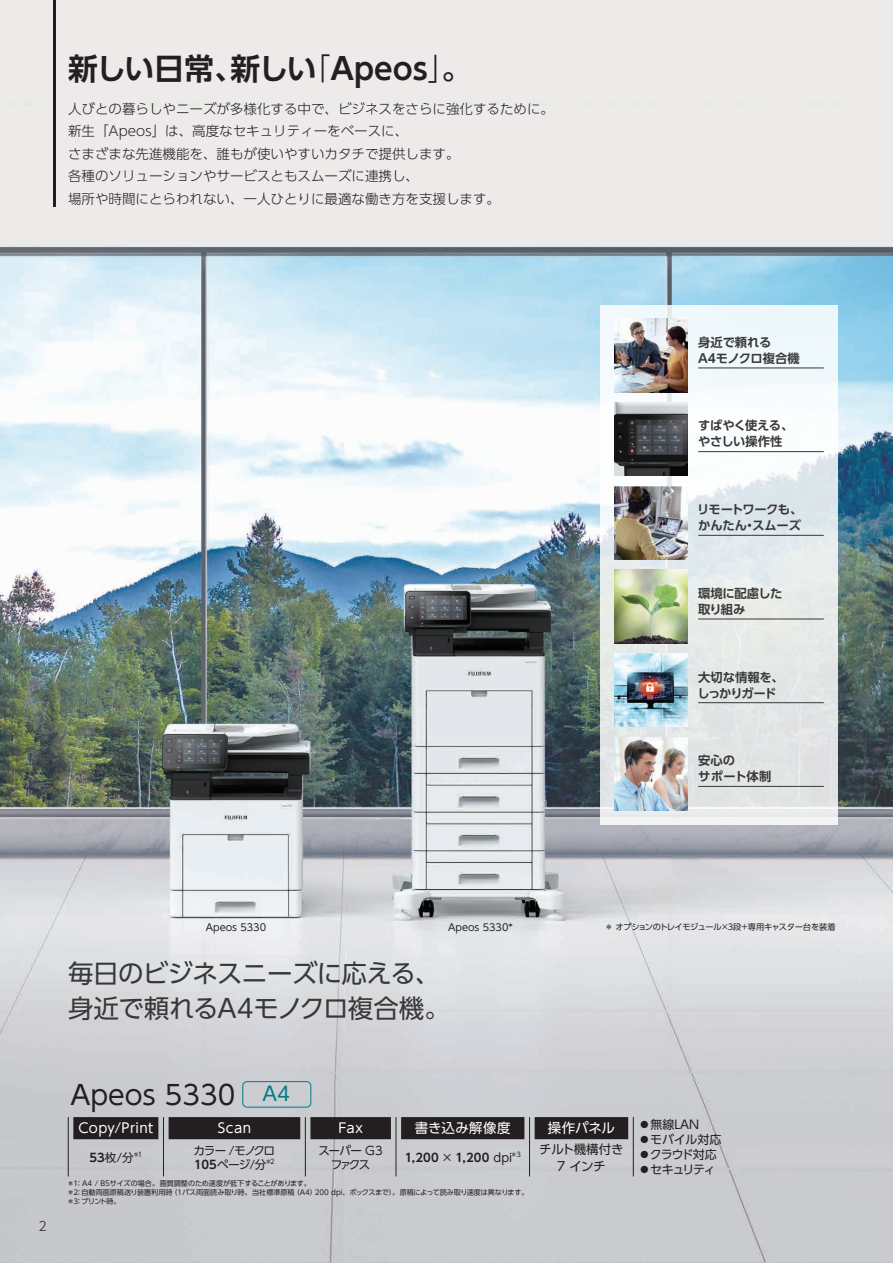
<style>
.page{position:relative;width:893px;height:1263px;background:#fff}
.page>*{position:absolute;margin:0;border:0;box-sizing:border-box;transform-origin:0 0}
.t1{font:700 30px "UD Shin Go Pr 6 N De";letter-spacing:-.005em;color:#231f20}
.t2{font:26.7px "UD Shin Go Pr 6 N";color:#231f20}
.t3{font:25.5px/34.5px "UD Shin Go Pr 6 N";letter-spacing:-.02em;color:#383839}
.t4{font:19.5px "UD Shin Go Pr 6 N";color:#007a8a}
.t5{font:300 13.5px/22.5px "UD Shin Go Pr 6 N";color:#231f20}
.t6{font:13.5px "UD Shin Go Pr 6 N";letter-spacing:.025em;color:#fff}
.t7{font:300 12.75px "UD Shin Go Pr 6 N";color:#231f20}
.t8{font:12.6px/16.4px "UD Shin Go Pr 6 N";letter-spacing:-.04em;color:#231f20;text-align:center}
.t9{font:700 12.3px/16px "UD Shin Go Pr 6 N De";letter-spacing:-.015em;color:#383839}
.t10{font:700 12.3px/16px "UD Shin Go Pr 6 N De";letter-spacing:.005em;color:#383839}
.t11{font:12px/15px "UD Shin Go Pr 6 N";letter-spacing:-.03em;color:#231f20}
.t12{font:11.55px/14.2px "UD Shin Go Pr 6 N";letter-spacing:-.115em;color:#231f20}
.t13{font:700 11.55px "UD Shin Go Pr 6 N De";letter-spacing:.02em;color:#231f20}
.t14{font:9.75px "UD Shin Go Pr 6 N";color:#231f20}
.t15{font:8.25px "UD Shin Go Pr 6 N";letter-spacing:-.04em;color:#231f20}
.t16{font:7.05px/9px "UD Shin Go Pr 6 N";letter-spacing:-.005em;color:#231f20}
.t17{font:6.75px "UD Shin Go Pr 6 N";color:#231f20}
.s1{font-family:"UD Shin Go Pr 6 N";font-weight:300}
.s2{font-family:"UD Shin Go Pr 6 N";font-weight:400}
.s3{font-family:"UD Shin Go Pr 6 N De";font-weight:700}
</style>
<div class="page">
<img style="left:0;top:0;width:893px;height:1263px">
<svg style="left:601px;top:305px;width:237px;height:520px"></svg>
<hr style="left:698px;top:451px;width:126px;height:1px;background:#383839">
<hr style="left:698px;top:535px;width:126px;height:1px;background:#383839">
<hr style="left:698px;top:702px;width:126px;height:1px;background:#383839">
<hr style="left:698px;top:786px;width:126px;height:1px;background:#383839">
<img style="left:614px;top:486px;width:74px;height:74px">
<svg style="left:68px;top:1117px;width:566px;height:59px;background:#8f8f92"></svg>
<hr style="left:53px;top:0;width:2px;height:207px;background:#231f20">
<hr style="left:698px;top:368px;width:126px;height:1px;background:#383839">
<div style="left:242px;top:1081px;width:69px;height:26px;border:1px solid #007a8a;border-radius:4px"></div>
<img style="left:614px;top:319px;width:74px;height:73px">
<img style="left:614px;top:737px;width:74px;height:74px">
<img style="left:614px;top:654px;width:74px;height:73px">
<hr style="left:698px;top:619px;width:126px;height:1px;background:#383839">
<img style="left:614px;top:570px;width:74px;height:73px">
<img style="left:614px;top:403px;width:74px;height:73px">
<h1 class="t1" style="left:68px;top:45px;width:405px">新しい日常、新しい<span class="s1">「</span>Apeos<span class="s1">」</span>。</h1>
<p class="t5" style="left:68px;top:97px;width:488px">人びとの暮らしやニーズが多様化する中で、ビジネスをさらに強化するために。新生「Apeos」は、高度なセキュリティーをベースに、<br>さまざまな先進機能を、誰もが使いやすいカタチで提供します。<br>各種のソリューションやサービスともスムーズに連携し、<br>場所や時間にとらわれない、一人ひとりに最適な働き方を支援します。</p>
<p class="t9" style="left:698px;top:334px;width:103px">身近で頼れる<br>A4モノクロ複合機</p>
<p class="t9" style="left:698px;top:417px;width:97px">すばやく使える、やさしい操作性</p>
<p class="t9" style="left:697px;top:501px;width:107px">リモートワークも、かんたん・スムーズ</p>
<p class="t9" style="left:698px;top:585px;width:86px">環境に配慮した取り組み</p>
<p class="t9" style="left:697px;top:668px;width:88px">大切な情報を、しっかりガード</p>
<p class="t10" style="left:698px;top:752px;width:75px">安心の<br>サポート体制</p>
<p class="t14" style="left:206px;top:919px;width:62px">Apeos 5330</p>
<p class="t14" style="left:448px;top:919px;width:66px">Apeos 5330*</p>
<p class="t15" style="left:605px;top:920px;width:232px">＊ オプションのトレイモジュール×３段＋専用キャスター台を装着</p>
<h3 class="t3" style="left:68px;top:955px;width:383px">毎日のビジネスニーズに応える、身近で頼れるA4モノクロ複合機。</h3>
<p class="t7" style="left:38px;top:1216px;width:10px">2</p>
<h2 class="t2" style="left:70px;top:1074px;width:166px">Apeos 5330</h2>
<p class="t6" style="left:78px;top:1117px;width:76px">Copy/Print</p>
<p class="t6" style="left:218px;top:1117px;width:35px">Scan</p>
<p class="t6" style="left:339px;top:1117px;width:26px">Fax</p>
<p class="t6" style="left:415px;top:1117px;width:97px">書き込み解像度</p>
<p class="t6" style="left:548px;top:1117px;width:69px">操作パネル</p>
<p class="t11" style="left:638px;top:1116px;width:85px">⃝無線LAN<br>⃝モバイル対応⃝クラウド対応⃝セキュリティ</p>
<h3 class="t4" style="left:262px;top:1078px;width:29px">A4</h3>
<p class="t12" style="left:318px;top:1143px;width:66px;text-align:center">スーパー G3ファクス</p>
<p class="t13" style="left:405px;top:1148px;width:109px">1,200 <span class="s2">×</span> 1,200 <span class="s2">dpi</span></p>
<p class="t17" style="left:510px;top:1148px;width:12px">＊3</p>
<p class="t8" style="left:539px;top:1141px;width:86px">チルト機構付き<br>7 インチ</p>
<p class="t16" style="left:67px;top:1179px;width:463px">＊1：A4 / B5サイズの場合。画質調整のため速度が低下することがあります。<br>＊2：自動両面原稿送り装置利用時（1パス両面読み取り時。当社標準原稿（A4）200 dpi、ボックスまで）。原稿によって読み取り速度は異なります。＊3：プリント時。</p>
<p class="t12" style="left:89px;top:1150px;width:46px"><span class="s3">53</span>枚/分</p>
<p class="t17" style="left:133px;top:1148px;width:11px">＊1</p>
<p class="t12" style="left:193px;top:1143px;width:83px">カラー /モノクロ<br><span class="s3">105</span>ページ/分</p>
<p class="t17" style="left:265px;top:1155px;width:11px">＊2</p>
</div>
